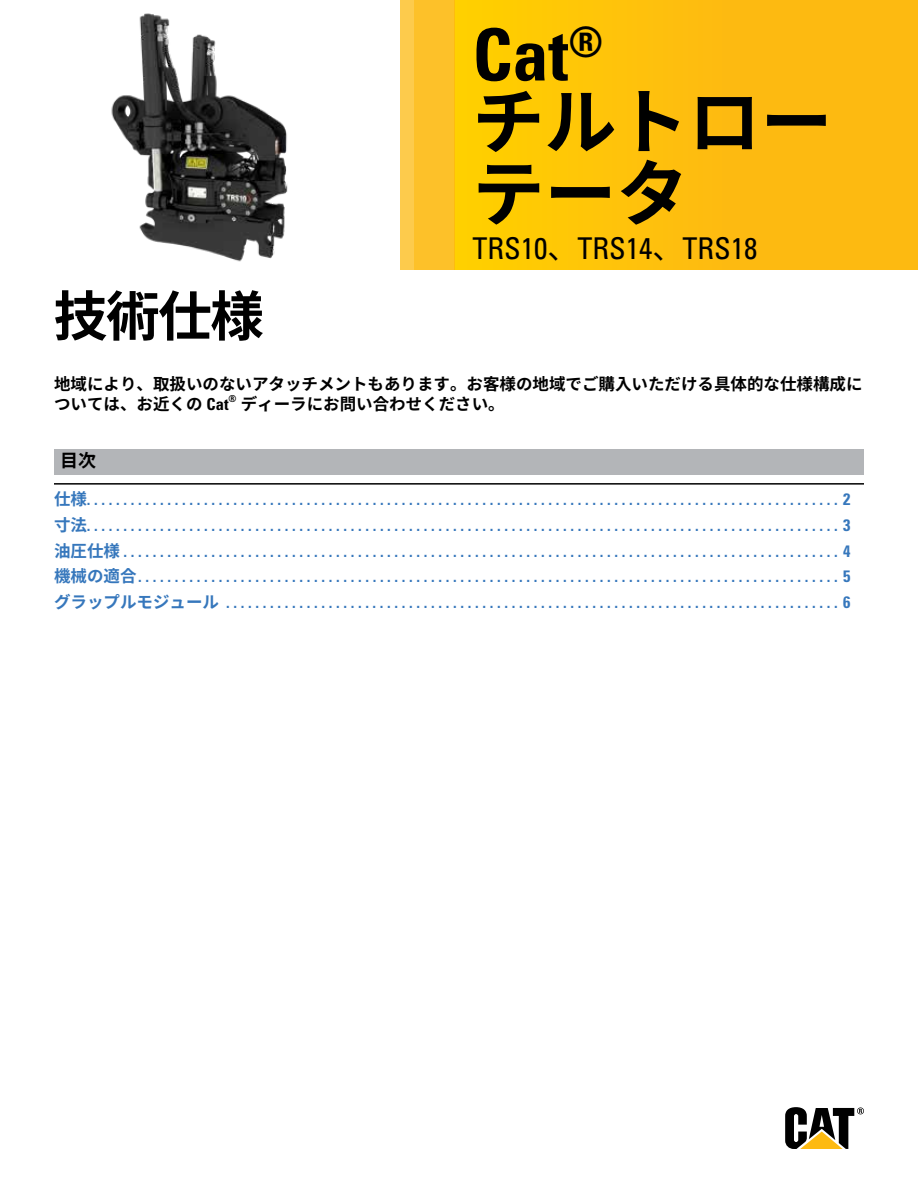
<style>
.page{position:relative;width:918px;height:1188px;background:#fff}
.page>*{position:absolute;margin:0;border:0;box-sizing:border-box;transform-origin:0 0}
.t1{font:700 72px/72px "Noto Sans CJ Kjp";color:#000}
.t2{font:700 condensed 72px "Univers LT Std";color:#000}
.t3{font:700 54px "Noto Sans CJ Kjp";color:#000}
.t4{font:condensed 30px "Univers LT Std";color:#000}
.t5{font:700 18px "Noto Sans CJ Kjp";color:#000}
.t6{font:700 condensed 16.5px/25.8px "Univers LT Std";color:#3677bc;text-align:justify}
.t7{font:700 16.5px/19.8px "Noto Sans CJ Kjp";color:#000}
.t8{font:700 condensed 9.6px "Univers LT Std";color:#000}
.s1{font-family:"Noto Sans CJ Kjp";font-stretch:normal}
.s2{font-family:"Univers LT Std";font-stretch:condensed}
</style>
<div class="page">
<div style="left:54px;top:449px;width:810px;height:26px;background:#b3b5b8"></div>
<hr style="left:54px;top:483px;width:810px;height:2px;background:#000">
<svg style="left:785px;top:1107px;width:79px;height:42px"></svg>
<img style="left:111px;top:13px;width:177px;height:249px">
<div style="left:454px;top:0;width:464px;height:270px;background:linear-gradient(to right,#ffcd02,#fdb516)"></div>
<div style="left:414px;top:0;width:40px;height:270px;background:#fdc129"></div>
<div style="left:400px;top:0;width:14px;height:270px;background:#fdcb4c"></div>
<h1 class="t2" style="left:472px;top:11px;width:132px">Cat<sup>®</sup></h1>
<h1 class="t1" style="left:472px;top:87px;width:361px">チルトローテータ</h1>
<h3 class="t4" style="left:472px;top:229px;width:286px">TRS10<span class="s1">、</span>TRS14<span class="s1">、</span>TRS18</h3>
<h2 class="t3" style="left:54px;top:286px;width:212px">技術仕様</h2>
<p class="t7" style="left:54px;top:374px;width:810px">地域により、取扱いのないアタッチメントもあります。お客様の地域でご購入いただける具体的な仕様構成については、お近くの <span class="s2">Cat</span></p>
<p class="t8" style="left:229px;top:392px;width:9px">®</p>
<p class="t7" style="left:241px;top:394px;width:265px">ディーラにお問い合わせください。</p>
<p class="t5" style="left:60px;top:450px;width:37px">目次</p>
<p class="t6" style="left:54px;top:486px;width:798px"><span class="s1">仕様</span>.......................................................................................................2<span class="s1">寸法</span>.......................................................................................................3<span class="s1">油圧仕様</span> . . . . . . . . . . . . . . . . . . . . . . . . . . . . . . . . . . . . . . . . . . . . . . . . . . . . . . . . . . . . . . . . . . . . . . . . . . . . . . . . . . . . . . . . . . . . . . . . . . 4<span class="s1">機械の適合</span>................................................................................................5<span class="s1">グラップルモジュール</span> ....................................................................................6</p>
</div>
